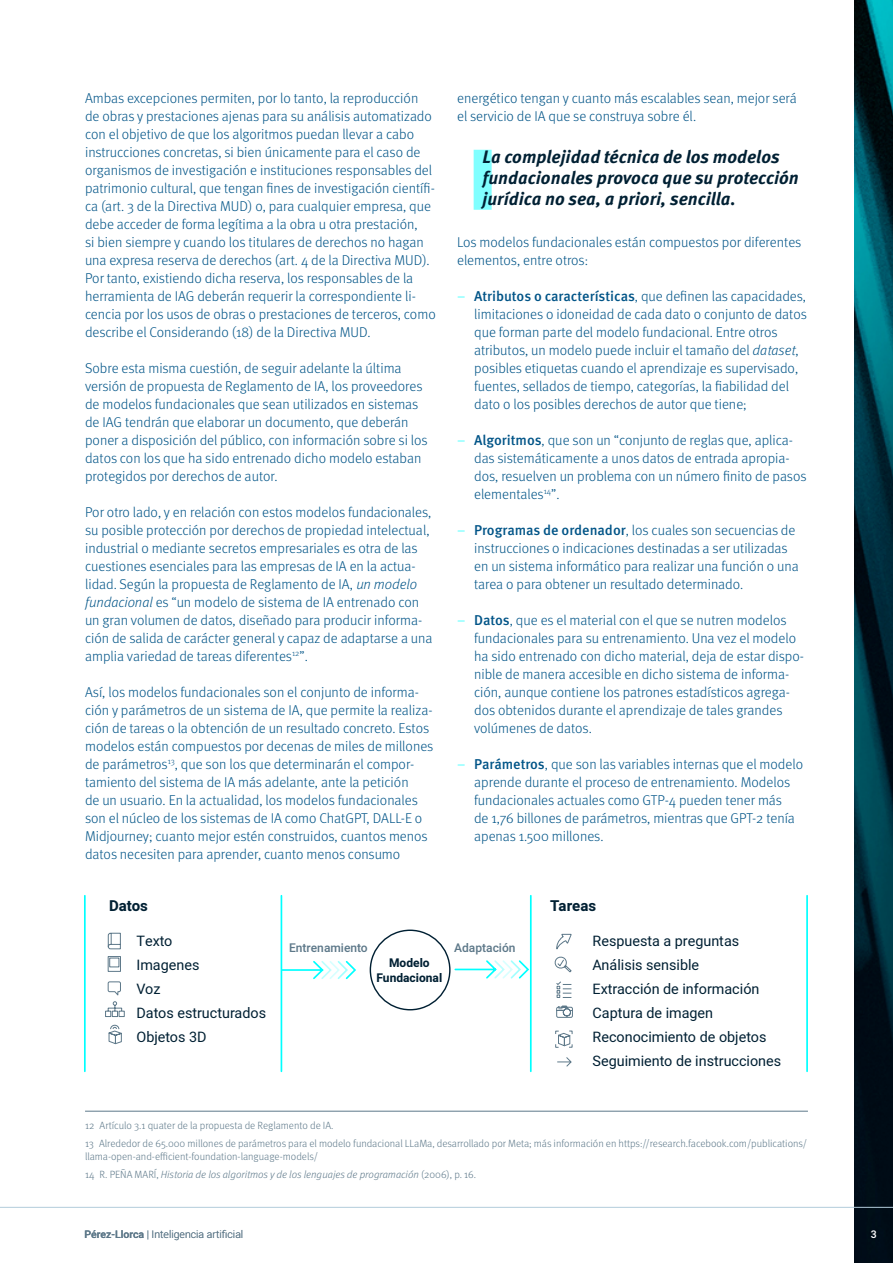
<style>
.page{position:relative;width:893px;height:1263px;background:#fff}
.page>*{position:absolute;margin:0;border:0;box-sizing:border-box;transform-origin:0 0}
.t1{font:italic 700 18px/21px "Meta Pro";color:#002033}
.t2{font:700 15px "Heebo";color:#002033}
.t3{font:14.4px/24px "Heebo";color:#002033}
.t4{font:300 14.25px/18px "Meta Pro";color:#005487}
.t5{font:500 12px "Heebo";color:#5d7889}
.t6{font:700 12px/15px "Heebo";color:#002033;text-align:center}
.t7{font:300 10.5px/17.7px "Meta Pro";color:#5d7889}
.t8{font:300 10.5px "Heebo";color:#5d7889}
.t9{font:500 10.5px "Heebo";color:#fff}
.s1{font-style:italic}
.s2{color:#0ff}
.s3{font-weight:500}
</style>
<div class="page">
<img style="left:855px;top:0;width:38px;height:1263px">
<hr style="left:0;top:1207px;width:893px;height:1px;background:#b3ccdb">
<hr style="left:85px;top:1111px;width:723px;height:1px;background:#5d7889">
<div style="left:474px;top:150px;width:18px;height:60px;background:#80ffff"></div>
<hr style="left:84px;top:896px;width:2px;height:175px;background:#0ff">
<hr style="left:530px;top:896px;width:2px;height:175px;background:#0ff">
<hr style="left:281px;top:896px;width:1px;height:175px;background:#0ff">
<hr style="left:806px;top:896px;width:2px;height:175px;background:#0ff">
<svg style="left:108px;top:932px;width:13px;height:17px"></svg>
<svg style="left:108px;top:956px;width:13px;height:16px"></svg>
<svg style="left:105px;top:981px;width:20px;height:36px"></svg>
<svg style="left:108px;top:1024px;width:14px;height:20px"></svg>
<svg style="left:282px;top:959px;width:74px;height:22px"></svg>
<svg style="left:454px;top:959px;width:76px;height:21px"></svg>
<div style="left:370px;top:929px;width:81px;height:81px;border:1px solid #002033;border-radius:50%"></div>
<svg style="left:556px;top:934px;width:16px;height:16px"></svg>
<svg style="left:554px;top:956px;width:18px;height:17px"></svg>
<svg style="left:556px;top:981px;width:16px;height:17px"></svg>
<svg style="left:556px;top:1005px;width:17px;height:13px"></svg>
<svg style="left:555px;top:1030px;width:18px;height:18px"></svg>
<svg style="left:557px;top:1057px;width:15px;height:10px"></svg>
<p class="t4" style="left:85px;top:88px;width:352px">Ambas excepciones permiten, por lo tanto, la reproducción de obras y prestaciones ajenas para su análisis automatizado con el objetivo de que los algoritmos puedan llevar a cabo instrucciones concretas, si bien únicamente para el caso de organismos de investigación e instituciones responsables del patrimonio cultural, que tengan fines de investigación científi&shy;ca (art. 3 de la Directiva MUD) o, para cualquier empresa, que debe acceder de forma legítima a la obra u otra prestación,<br>si bien siempre y cuando los titulares de derechos no hagan una expresa reserva de derechos (art. 4 de la Directiva MUD).<br>Por tanto, existiendo dicha reserva, los responsables de la herramienta de IAG deberán requerir la correspondiente li&shy;cencia por los usos de obras o prestaciones de terceros, como describe el Considerando (18) de la Directiva MUD.</p>
<p class="t4" style="left:85px;top:358px;width:344px">Sobre esta misma cuestión, de seguir adelante la última versión de propuesta de Reglamento de IA, los proveedores de modelos fundacionales que sean utilizados en sistemas de IAG tendrán que elaborar un documento, que deberán poner a disposición del público, con información sobre si los datos con los que ha sido entrenado dicho modelo estaban protegidos por derechos de autor.</p>
<p class="t4" style="left:85px;top:502px;width:349px">Por otro lado, y en relación con estos modelos fundacionales, su posible protección por derechos de propiedad intelectual, industrial o mediante secretos empresariales es otra de las cuestiones esenciales para las empresas de IA en la actua&shy;lidad. Según la propuesta de Reglamento de IA, <span class="s1">un modelo fundacional</span> es “un modelo de sistema de IA entrenado con un gran volumen de datos, diseñado para producir informa&shy;ción de salida de carácter general y capaz de adaptarse a una amplia variedad de tareas diferentes<sup>12</sup>”.</p>
<p class="t4" style="left:85px;top:682px;width:350px">Así, los modelos fundacionales son el conjunto de informa&shy;ción y parámetros de un sistema de IA, que permite la realiza&shy;ción de tareas o la obtención de un resultado concreto. Estos modelos están compuestos por decenas de miles de millones de parámetros<sup>13</sup>, que son los que determinarán el compor&shy;tamiento del sistema de IA más adelante, ante la petición<br>de un usuario. En la actualidad, los modelos fundacionales son el núcleo de los sistemas de IA como ChatGPT, DALL-E o Midjourney; cuanto mejor estén construidos, cuantos menos datos necesiten para aprender, cuanto menos consumo</p>
<p class="t4" style="left:457px;top:88px;width:341px">energético tengan y cuanto más escalables sean, mejor será el servicio de IA que se construya sobre él.</p>
<p class="t1" style="left:483px;top:145px;width:318px">La complejidad técnica de los modelos fundacionales provoca que su protección jurídica no sea, a priori, sencilla.</p>
<p class="t4" style="left:457px;top:232px;width:346px">Los modelos fundacionales están compuestos por diferentes elementos, entre otros:</p>
<p class="t4" style="left:474px;top:286px;width:334px;text-indent:-17px"><span class="s2">–</span> <span class="s3">Atributos o características</span>, que definen las capacidades, limitaciones o idoneidad de cada dato o conjunto de datos que forman parte del modelo fundacional. Entre otros atributos, un modelo puede incluir el tamaño del <span class="s1">dataset</span>, posibles etiquetas cuando el aprendizaje es supervisado, fuentes, sellados de tiempo, categorías, la fiabilidad del dato o los posibles derechos de autor que tiene;</p>
<p class="t4" style="left:474px;top:430px;width:334px;text-indent:-17px"><span class="s2">–</span> <span class="s3">Algoritmos</span>, que son un “conjunto de reglas que, aplica&shy;das sistemáticamente a unos datos de entrada apropia&shy;dos, resuelven un problema con un número finito de pasos elementales<sup>14</sup>”.</p>
<p class="t4" style="left:474px;top:520px;width:326px;text-indent:-17px"><span class="s2">–</span> <span class="s3">Programas de ordenador</span>, los cuales son secuencias de instrucciones o indicaciones destinadas a ser utilizadas en un sistema informático para realizar una función o una tarea o para obtener un resultado determinado.</p>
<p class="t4" style="left:474px;top:610px;width:331px;text-indent:-17px"><span class="s2">–</span> <span class="s3">Datos</span>, que es el material con el que se nutren modelos fundacionales para su entrenamiento. Una vez el modelo ha sido entrenado con dicho material, deja de estar dispo&shy;nible de manera accesible en dicho sistema de informa&shy;ción, aunque contiene los patrones estadísticos agrega&shy;dos obtenidos durante el aprendizaje de tales grandes volúmenes de datos.</p>
<p class="t4" style="left:474px;top:754px;width:330px;text-indent:-17px"><span class="s2">–</span> <span class="s3">Parámetros</span>, que son las variables internas que el modelo aprende durante el proceso de entrenamiento. Modelos fundacionales actuales como GTP-4 pueden tener más<br>de 1,76 billones de parámetros, mientras que GPT-2 tenía apenas 1.500 millones.</p>
<p class="t2" style="left:109px;top:895px;width:40px">Datos</p>
<p class="t2" style="left:550px;top:895px;width:47px">Tareas</p>
<p class="t3" style="left:136px;top:929px;width:131px">Texto<br>Imagenes<br>Voz<br>Datos estructurados<br>Objetos 3D</p>
<p class="t3" style="left:593px;top:929px;width:190px">Respuesta a preguntas<br>Análisis sensible<br>Extracción de información<br>Captura de imagen<br>Reconocimiento de objetos<br>Seguimiento de instrucciones</p>
<p class="t5" style="left:289px;top:939px;width:80px">Entrenamiento</p>
<p class="t5" style="left:454px;top:939px;width:63px">Adaptación</p>
<p class="t6" style="left:377px;top:955px;width:67px">Modelo<br>Fundacional</p>
<p class="t7" style="left:85px;top:1116px;width:724px">12 Artículo 3.1 quater de la propuesta de Reglamento de IA.<br>13 Alrededor de 65.000 millones de parámetros para el modelo fundacional LLaMa, desarrollado por Meta; más información en https://research.facebook.com/publications/</p>
<p class="t7" style="left:85px;top:1147px;width:393px">llama-open-and-efficient-foundation-language-models/<br>14 R. PEÑA MARÍ, <span class="s1">Historia de los algoritmos y de los lenguajes de programación</span> (2006), p. 16.</p>
<p class="t8" style="left:84px;top:1227px;width:160px"><span class="s3">Pérez-Llorca</span> | Inteligencia artificial</p>
<p class="t9" style="left:871px;top:1227px;width:7px">3</p>
</div>
